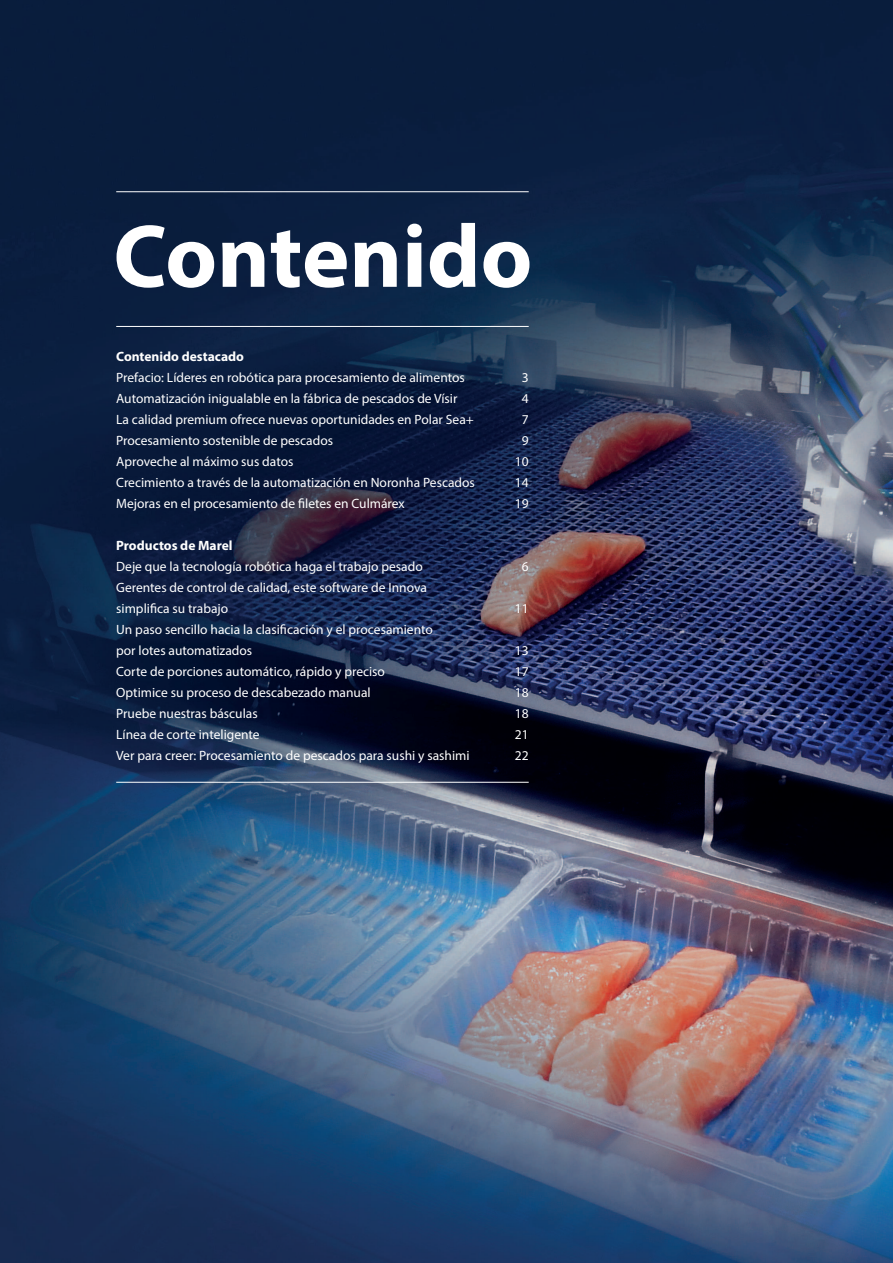
<style>
.page{position:relative;width:893px;height:1263px;background:#fff}
.page>*{position:absolute;margin:0;border:0;box-sizing:border-box;transform-origin:0 0}
.t1{font:700 90px "Myriad Pro";color:#fff}
.t2{font:13.5px/21px "Myriad Pro";color:#fff}
.t3{font:700 13.5px "Myriad Pro";color:#fff}
</style>
<div class="page">
<img style="left:0;top:0;width:893px;height:1263px">
<hr style="left:116px;top:191px;width:413px;height:1px;background:#fff">
<hr style="left:116px;top:326px;width:413px;height:1px;background:#fff">
<hr style="left:116px;top:782px;width:413px;height:1px;background:#fff">
<h1 class="t1" style="left:113px;top:222px;width:421px">Contenido</h1>
<p class="t3" style="left:116px;top:351px;width:129px">Contenido destacado</p>
<p class="t2" style="left:116px;top:368px;width:360px">Prefacio: Líderes en robótica para procesamiento de alimentos Automatización inigualable en la fábrica de pescados de Vísir<br>La calidad premium ofrece nuevas oportunidades en Polar Sea+ Procesamiento sostenible de pescados<br>Aproveche al máximo sus datos<br>Crecimiento a través de la automatización en Noronha Pescados Mejoras en el procesamiento de iletes en Culmárex</p>
<p class="t3" style="left:116px;top:540px;width:118px">Productos de Marel</p>
<p class="t2" style="left:116px;top:557px;width:355px">Deje que la tecnología robótica haga el trabajo pesado Gerentes de control de calidad, este software de Innova simpliica su trabajo<br>Un paso sencillo hacia la clasiicación y el procesamiento<br>por lotes automatizados<br>Corte de porciones automático, rápido y preciso<br>Optimice su proceso de descabezado manual<br>Pruebe nuestras básculas<br>Línea de corte inteligente<br>Ver para creer: Procesamiento de pescados para sushi y sashimi</p>
<p class="t2" style="left:515px;top:368px;width:15px;text-align:center">3<br>4<br>7<br>9<br>10<br>14<br>19</p>
<p class="t2" style="left:522px;top:557px;width:8px">6</p>
<p class="t2" style="left:515px;top:599px;width:15px">11</p>
<p class="t2" style="left:515px;top:641px;width:15px;text-align:justify">13<br>17<br>18<br>18<br>21<br>22</p>
</div>
